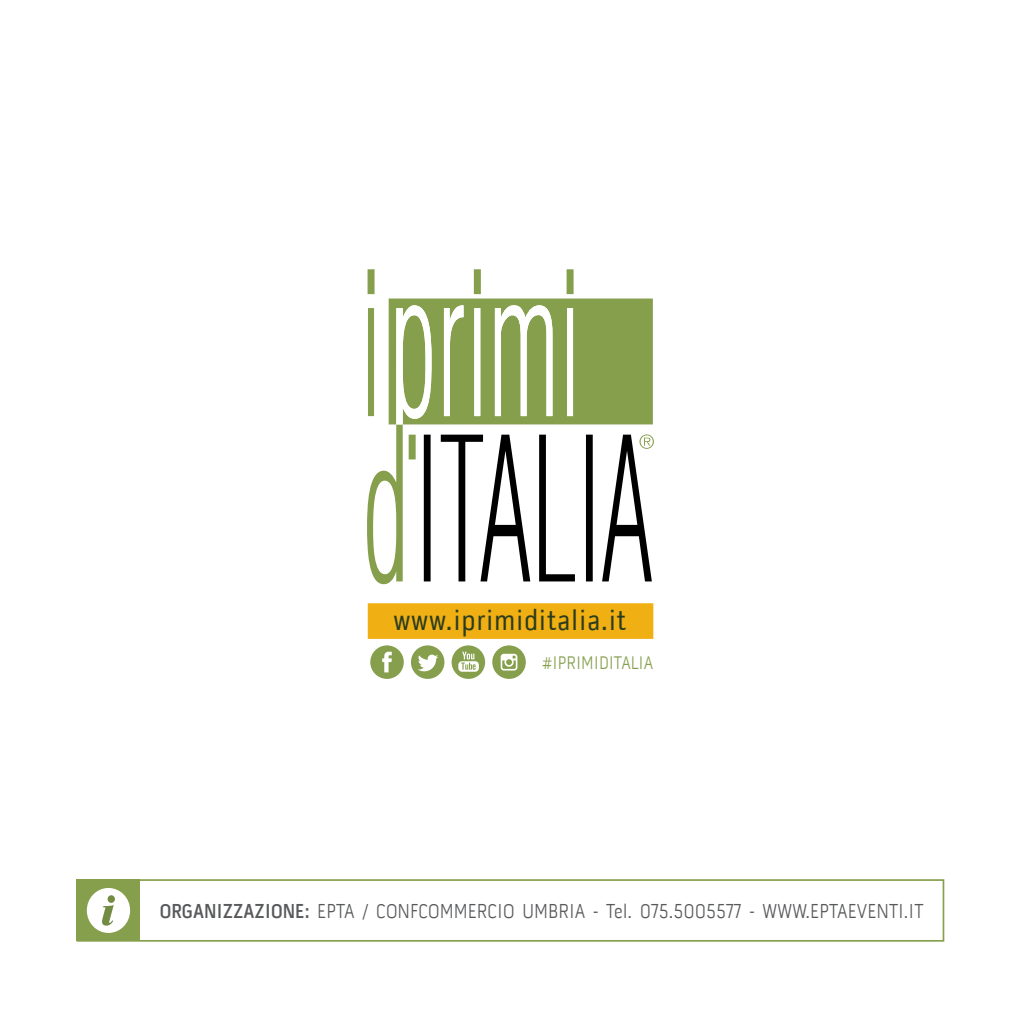
<style>
.page{position:relative;width:1021px;height:1021px;background:#fff}
.page>*{position:absolute;margin:0;border:0;box-sizing:border-box;transform-origin:0 0}
.t1{font:29.47px "Pill Gothic 300 mg";letter-spacing:.03em;color:#2b3c1e}
.t2{font:300 20.47px "Pill Gothic 300 mg";color:#58595b}
.t3{font:300 18.45px "Pill Gothic 300 mg";color:#859f4d}
.s1{font-weight:600}
</style>
<div class="page">
<svg style="left:370px;top:645px;width:34px;height:34px"></svg>
<svg style="left:451px;top:645px;width:34px;height:34px"></svg>
<svg style="left:411px;top:645px;width:33px;height:34px"></svg>
<svg style="left:492px;top:645px;width:34px;height:34px"></svg>
<svg style="left:367px;top:269px;width:286px;height:315px"></svg>
<svg style="left:396px;top:305px;width:177px;height:119px"></svg>
<div style="left:368px;top:603px;width:285px;height:36px;background:#f0af13"></div>
<div style="left:77px;top:879px;width:63px;height:62px;background:#859f4d"></div>
<div style="left:87px;top:888px;width:43px;height:44px;background:#fff;border-radius:50%"></div>
<svg style="left:102px;top:895px;width:13px;height:30px"></svg>
<div style="left:77px;top:879px;width:867px;height:62px;border:2px solid #859f4d"></div>
<h1 class="t1" style="left:393px;top:602px;width:235px">www.iprimiditalia.it</h1>
<p class="t3" style="left:542px;top:652px;width:113px">#IPRIMIDITALIA</p>
<p class="t2" style="left:160px;top:899px;width:765px"><span class="s1">ORGANIZZAZIONE:</span> EPTA / CONFCOMMERCIO UMBRIA - Tel. 075.5005577 - WWW.EPTAEVENTI.IT</p>
</div>
